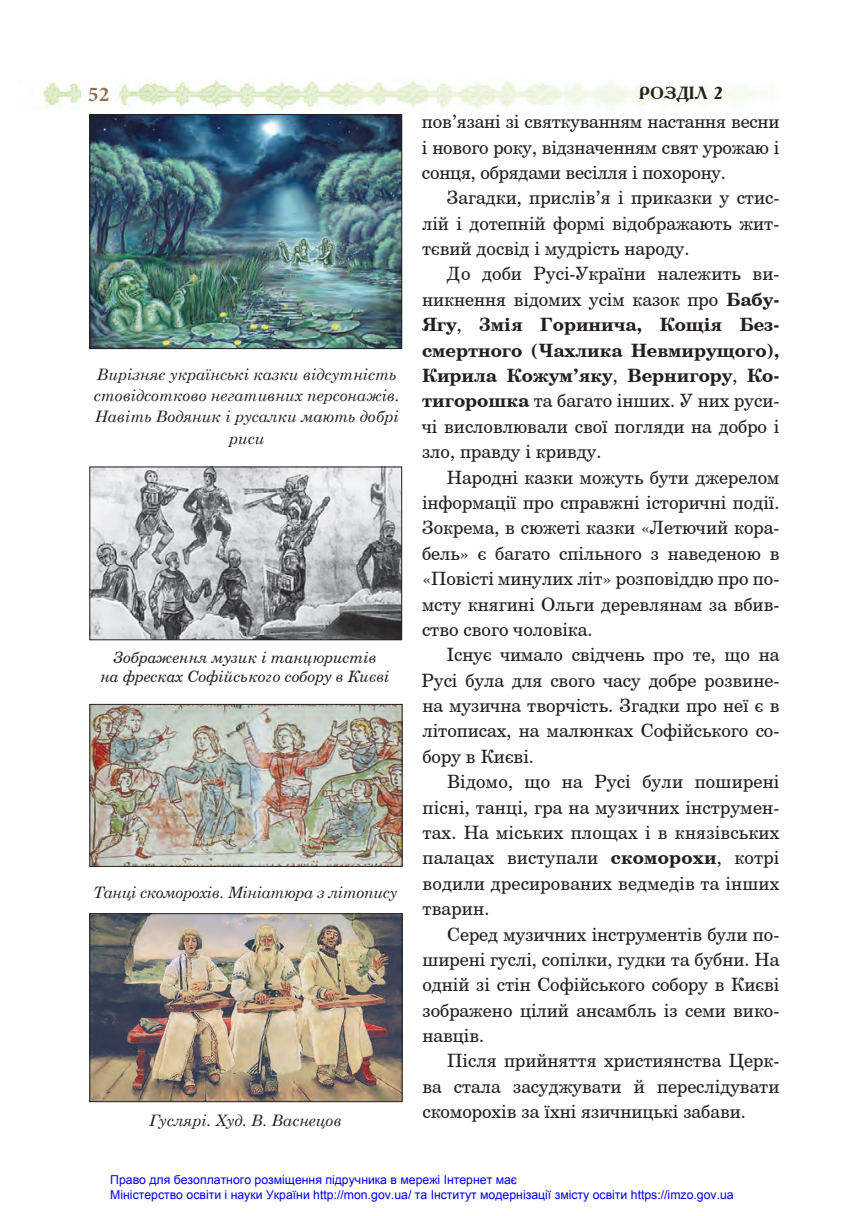
<style>
.page{position:relative;width:844px;height:1216px;background:#fff}
.page>*{position:absolute;margin:0;border:0;box-sizing:border-box;transform-origin:0 0}
.t1{font:700 21px "Minion Pro";color:#927151}
.t2{font:18.38px/25.4px "Century Schoolbook BT";color:#231f20;text-align:justify}
.t3{font:700 17.5px "Academy";color:#231f20}
.t4{font:italic 15.75px/21px "Century Schoolbook";color:#231f20;text-align:center}
.t5{font:italic 15.75px/18.9px "Century Schoolbook BT";color:#231f20;text-align:center}
.t6{font:italic 15.75px "Century Schoolbook";letter-spacing:-.02em;color:#231f20}
.t7{font:12.25px/14.7px "Arial";color:#00f}
.s1{font-weight:700}
</style>
<div class="page">
<img style="left:43px;top:80px;width:732px;height:30px">
<img style="left:91px;top:116px;width:309px;height:231px">
<div style="left:89px;top:114px;width:313px;height:235px;border:1px solid #231f20"></div>
<img style="left:91px;top:468px;width:309px;height:170px">
<div style="left:89px;top:466px;width:313px;height:174px;border:1px solid #231f20"></div>
<img style="left:91px;top:915px;width:309px;height:185px">
<div style="left:89px;top:913px;width:313px;height:189px;border:1px solid #231f20"></div>
<img style="left:91px;top:706px;width:309px;height:158px">
<div style="left:89px;top:704px;width:313px;height:162px;border:1px solid #231f20"></div>
<p class="t1" style="left:88px;top:79px;width:22px">52</p>
<p class="t3" style="left:638px;top:81px;width:85px">РОЗДІЛ 2</p>
<p class="t2" style="left:422px;top:108px;width:359px">пов’язані зі святкуванням настання весни і нового року, відзначенням свят урожаю і сонця, обрядами весілля і похорону.</p>
<p class="t2" style="left:422px;top:184px;width:359px;text-indent:25px">Загадки, прислів’я і приказки у стис&shy;лій і дотепній формі відображають жит&shy;тєвий досвід і мудрість народу.</p>
<p class="t2" style="left:422px;top:261px;width:359px;text-indent:25px">До доби Русі-України належить ви&shy;никнення відомих усім казок про <span class="s1">Бабу-Ягу</span>, <span class="s1">Змія Горинича, Кощія Без&shy;смертного (Чахлика Невмирущого), Кирила Кожум’яку</span>, <span class="s1">Вернигору</span>, <span class="s1">Ко&shy;тигорошка</span> та багато інших. У них руси&shy;чі висловлювали свої погляди на добро і зло, правду і кривду.</p>
<p class="t2" style="left:422px;top:464px;width:359px;text-indent:25px">Народні казки можуть бути джерелом інформації про справжні історичні події.<br>Зокрема, в сюжеті казки «Летючий кора&shy;бель» є багато спільного з наведеною в «Повісті минулих літ» розповіддю про по&shy;мсту княгині Ольги деревлянам за вбив&shy;ство свого чоловіка.</p>
<p class="t2" style="left:421px;top:641px;width:359px;text-indent:25px">Існує чимало свідчень про те, що на Русі була для свого часу добре розвине&shy;на музична творчість. Згадки про неї є в літописах, на малюнках Софійського со&shy;бору в Києві.</p>
<p class="t2" style="left:422px;top:768px;width:358px;text-indent:25px">Відомо, що на Русі були поширені пісні, танці, гра на музичних інструмен&shy;тах. На міських площах і в князівських палацах виступали <span class="s1">скоморохи</span>, котрі водили дресированих ведмедів та інших тварин.</p>
<p class="t2" style="left:422px;top:920px;width:358px;text-indent:25px">Серед музичних інструментів були по&shy;ширені гуслі, сопілки, гудки та бубни. На одній зі стін Софійського собору в Києві зображено цілий ансамбль із семи вико&shy;навців.</p>
<p class="t2" style="left:422px;top:1047px;width:358px;text-indent:25px">Після прийняття християнства Церк&shy;ва стала засуджувати й переслідувати скоморохів за їхні язичницькі забави.</p>
<p class="t4" style="left:94px;top:363px;width:307px">Вирізняє українські казки відсутність стовідсотково негативних персонажів.<br>Навіть Водяник і русалки мають добрі риси</p>
<p class="t5" style="left:101px;top:647px;width:290px">Зображення музик і танцюристів<br>на фресках Софійського собору в Києві</p>
<p class="t6" style="left:93px;top:880px;width:305px">Танці скоморохів. Мініатюра з літопису</p>
<p class="t4" style="left:149px;top:1108px;width:194px">Гуслярі. Худ. В. Васнецов</p>
<p class="t7" style="left:110px;top:1172px;width:624px">Право для безоплатного розміщення підручника в мережі Інтернет має<br>Міністерство освіти і науки України http://mon.gov.ua/ та Інститут модернізації змісту освіти https://imzo.gov.ua</p>
</div>
